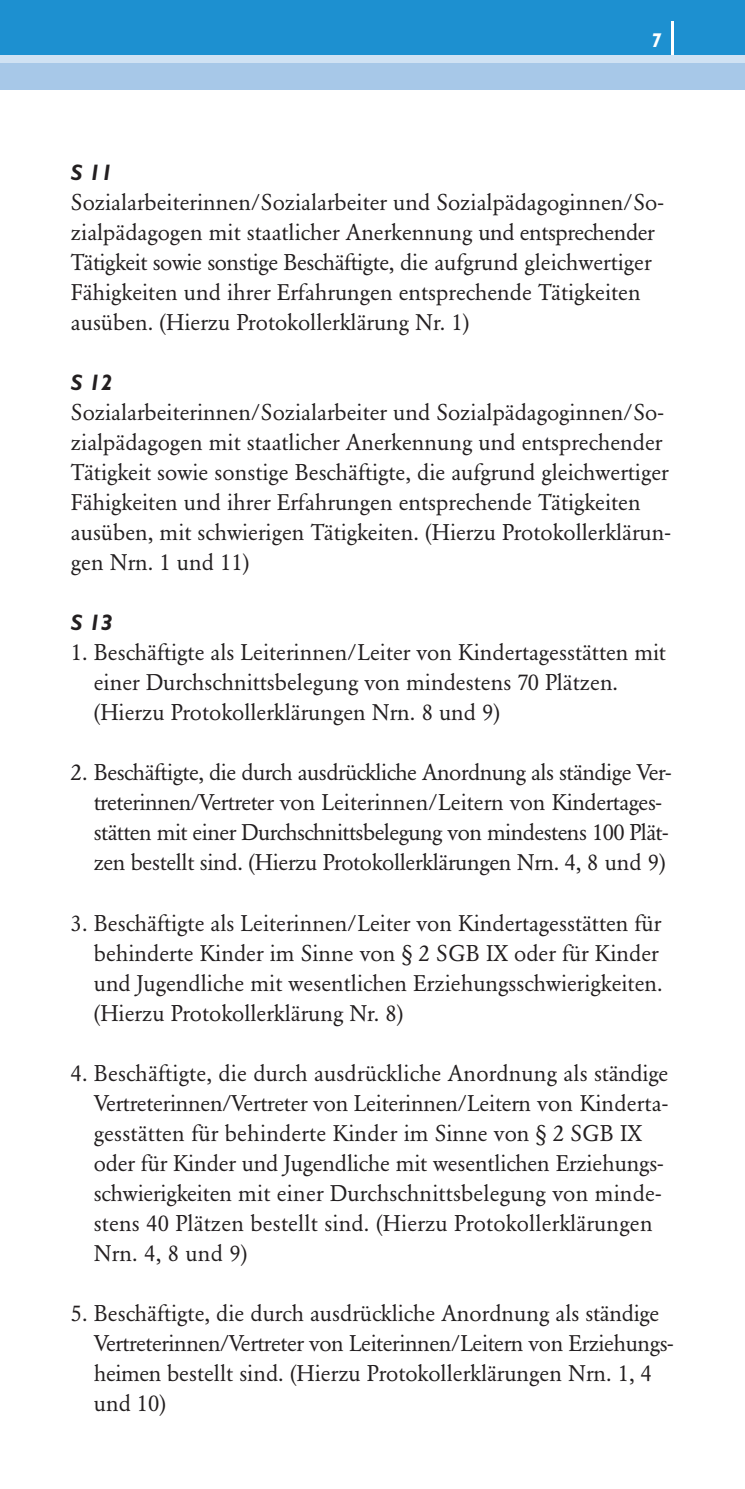
<style>
.page{position:relative;width:745px;height:1489px;background:#fff}
.page>*{position:absolute;margin:0;border:0;box-sizing:border-box;transform-origin:0 0}
.t1{font:22.5px/30px "Garamond BE";color:#231f20}
.t2{font:22.5px/30px "Garamond BE";letter-spacing:-.025em;color:#231f20}
.t3{font:italic 700 22.5px "Gill Sans";color:#231f20}
.t4{font:italic 700 20px "Gill Sans";color:#fff}
</style>
<div class="page">
<div style="left:0;top:0;width:744px;height:59px;background:#1d90d0"></div>
<hr style="left:671px;top:21px;width:2px;height:72px;background:#fff">
<div style="left:0;top:60px;width:744px;height:30px;background:#a7c8e8"></div>
<div style="left:0;top:55px;width:744px;height:8px;background:#d0e2f3"></div>
<p class="t4" style="left:650px;top:33px;width:12px">7</p>
<p class="t3" style="left:71px;top:164px;width:43px">S 11</p>
<p class="t1" style="left:71px;top:189px;width:593px">Sozialarbeiterinnen/Sozialarbeiter und Sozialpädagoginnen/So&shy;zialpädagogen mit staatlicher Anerkennung und entsprechender Tätigkeit sowie sonstige Beschäftigte, die aufgrund gleichwertiger Fähigkeiten und ihrer Erfahrungen entsprechende Tätigkeiten ausüben. (Hierzu Protokollerklärung Nr. 1)</p>
<p class="t3" style="left:71px;top:374px;width:43px">S 12</p>
<p class="t1" style="left:71px;top:399px;width:600px">Sozialarbeiterinnen/Sozialarbeiter und Sozialpädagoginnen/So&shy;zialpädagogen mit staatlicher Anerkennung und entsprechender Tätigkeit sowie sonstige Beschäftigte, die aufgrund gleichwertiger Fähigkeiten und ihrer Erfahrungen entsprechende Tätigkeiten ausüben, mit schwierigen Tätigkeiten. (Hierzu Protokollerklärun&shy;gen Nrn. 1 und 11)</p>
<p class="t3" style="left:71px;top:614px;width:43px">S 13</p>
<p class="t1" style="left:94px;top:639px;width:573px;text-indent:-23px">1. Beschäftigte als Leiterinnen/Leiter von Kindertagesstätten mit einer Durchschnittsbelegung von mindestens 70 Plätzen. (Hierzu Protokollerklärungen Nrn. 8 und 9)</p>
<p class="t2" style="left:94px;top:759px;width:578px;text-indent:-23px">2. Beschäftigte, die durch ausdrückliche Anordnung als ständige Ver&shy;treterinnen/Vertreter von Leiterinnen/Leitern von Kindertages&shy;stätten mit einer Durchschnittsbelegung von mindestens 100 Plät&shy;zen bestellt sind. (Hierzu Protokollerklärungen Nrn. 4, 8 und 9)</p>
<p class="t1" style="left:94px;top:909px;width:570px;text-indent:-23px">3. Beschäftigte als Leiterinnen/Leiter von Kindertagesstätten für behinderte Kinder im Sinne von § 2 SGB IX oder für Kinder und Jugendliche mit wesentlichen Erziehungsschwierigkeiten. (Hierzu Protokollerklärung Nr. 8)</p>
<p class="t1" style="left:94px;top:1059px;width:575px;text-indent:-23px">4. Beschäftigte, die durch ausdrückliche Anordnung als ständige Vertreterinnen/Vertreter von Leiterinnen/Leitern von Kinderta&shy;gesstätten für behinderte Kinder im Sinne von § 2 SGB IX oder für Kinder und Jugendliche mit wesentlichen Erziehungs&shy;schwierigkeiten mit einer Durchschnittsbelegung von minde&shy;stens 40 Plätzen bestellt sind. (Hierzu Protokollerklärungen Nrn. 4, 8 und 9)</p>
<p class="t1" style="left:94px;top:1299px;width:580px;text-indent:-23px">5. Beschäftigte, die durch ausdrückliche Anordnung als ständige Vertreterinnen/Vertreter von Leiterinnen/Leitern von Erziehungs&shy;heimen bestellt sind. (Hierzu Protokollerklärungen Nrn. 1, 4 und 10)</p>
</div>
